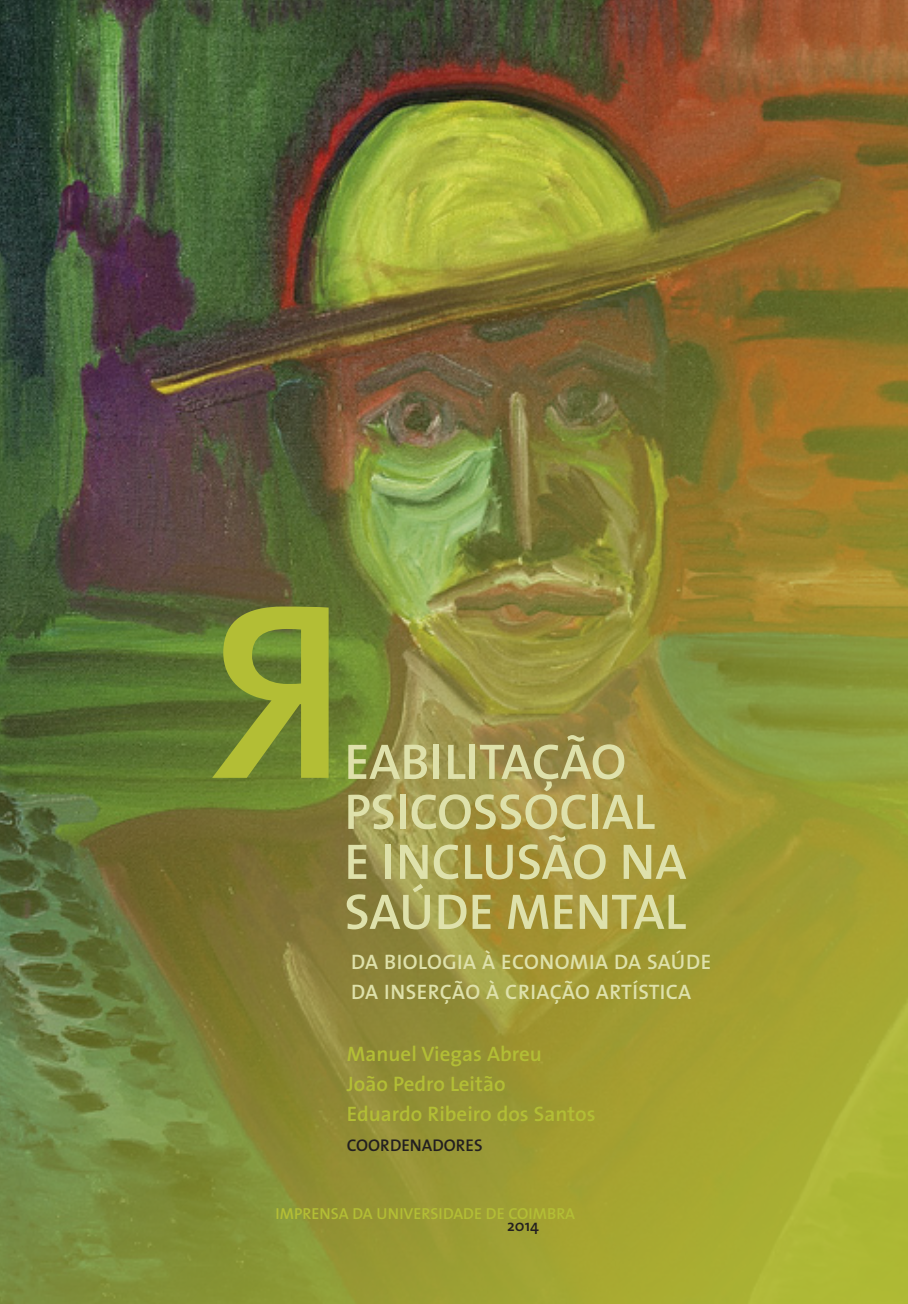
<style>
.page{position:relative;width:908px;height:1304px;background:#fff}
.page>*{position:absolute;margin:0;border:0;box-sizing:border-box;transform-origin:0 0}
.t1{font:600 50.4px/50px "The Sans";color:#dee1ab}
.t2{font:600 21px/30.2px "The Sans";color:#b3be35}
.t3{font:600 21px/30px "The Sans";letter-spacing:.02em;color:#dee1ab}
.t4{font:600 17px "The Sans";color:#231f20}
.t5{font:600 16px/12.2px "The Sans";color:#b3be35}
.s1{color:#231f20}
</style>
<div class="page">
<img style="left:0;top:0;width:907px;height:1304px">
<svg style="left:212px;top:604px;width:116px;height:174px;background:#627930"></svg>
<p class="t1" style="left:344px;top:735px;width:343px">EABILITAÇÃO<br>PSICOSSOCIAL<br>E INCLUSÃO NA<br>SAÚDE MENTAL</p>
<p class="t3" style="left:351px;top:947px;width:361px">DA BIOLOGIA À ECONOMIA DA SAÚDE<br>DA INSERÇÃO À CRIAÇÃO ARTÍSTICA</p>
<p class="t2" style="left:347px;top:1038px;width:250px">Manuel Viegas Abreu<br>João Pedro Leitão<br>Eduardo Ribeiro dos Santos</p>
<p class="t4" style="left:347px;top:1131px;width:137px">COORDENADORES</p>
<p class="t5" style="left:507px;top:1207px;width:69px;text-indent:-231px">IMPRENSA DA UNIVERSIDADE DE COIMBRA<br><span class="s1">2014</span></p>
</div>
